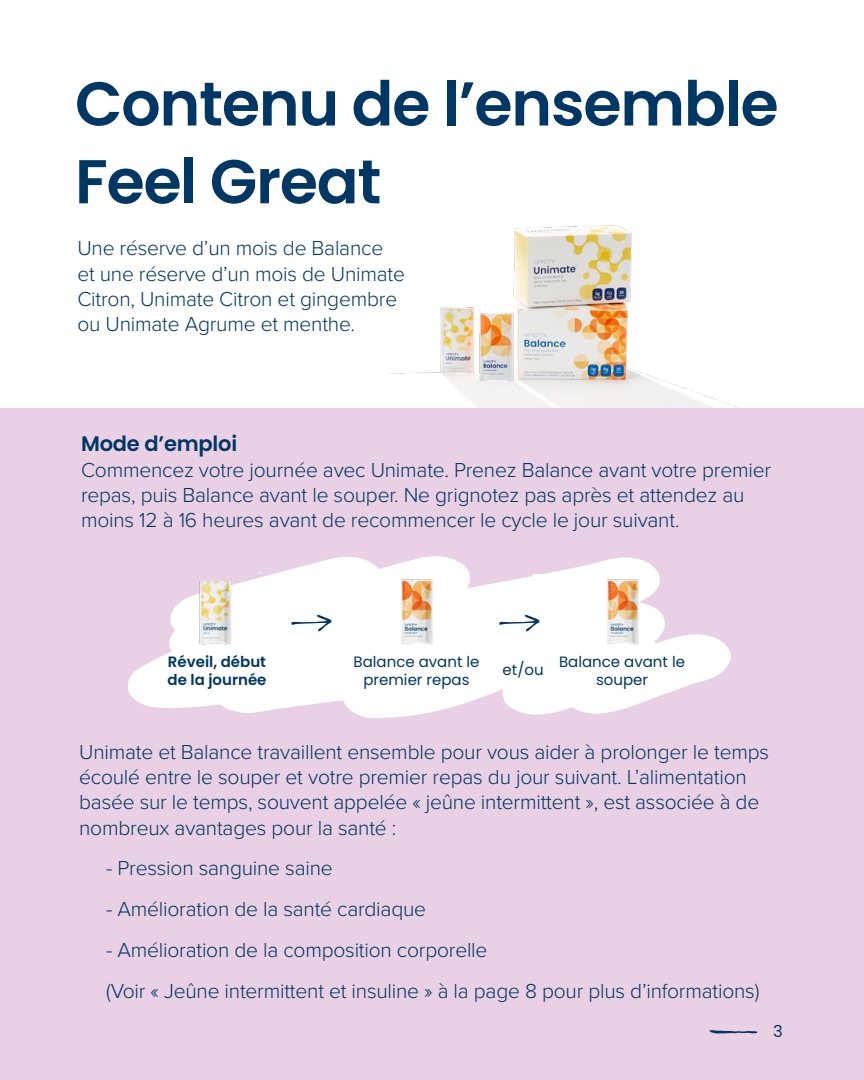
<style>
.page{position:relative;width:864px;height:1080px;background:#fff}
.page>*{position:absolute;margin:0;border:0;box-sizing:border-box;transform-origin:0 0}
.t1{font:600 61.8px/77.7px "Poppins";letter-spacing:-.02em;color:#003764}
.t2{font:300 21px/25.2px "Proxima Nova";letter-spacing:-.01em;color:#003764}
.t3{font:600 21px "Poppins";letter-spacing:-.01em;color:#003764}
.t4{font:16.5px "Poppins";color:#003764}
.t5{font:15px/18px "Poppins";color:#003764;text-align:center}
.t6{font:600 15px/18px "Poppins";color:#003764}
</style>
<div class="page">
<img style="left:388px;top:225px;width:352px;height:183px">
<div style="left:0;top:408px;width:864px;height:672px;background:#e9d0e4"></div>
<svg style="left:128px;top:556px;width:603px;height:162px;fill:#fff"></svg>
<svg style="left:291px;top:614px;width:41px;height:17px"></svg>
<svg style="left:499px;top:614px;width:41px;height:17px"></svg>
<img style="left:532px;top:574px;width:44px;height:9px">
<img style="left:592px;top:573px;width:62px;height:78px">
<img style="left:386px;top:573px;width:62px;height:78px">
<img style="left:198px;top:582px;width:35px;height:62px">
<svg style="left:709px;top:1030px;width:48px;height:3px"></svg>
<p class="t1" style="left:75px;top:65px;width:705px">Contenu de l’ensemble<br>Feel Great</p>
<p class="t2" style="left:77px;top:235px;width:329px">Une réserve d’un mois de Balance et une réserve d’un mois de Unimate<br>Citron, Unimate Citron et gingembre ou Unimate Agrume et menthe.</p>
<p class="t3" style="left:81px;top:432px;width:158px">Mode d’emploi</p>
<p class="t2" style="left:81px;top:456px;width:692px">Commencez votre journée avec Unimate. Prenez Balance avant votre premier repas, puis Balance avant le souper. Ne grignotez pas après et attendez au moins 12 à 16 heures avant de recommencer le cycle le jour suivant.</p>
<p class="t6" style="left:168px;top:653px;width:101px">Réveil, début de la journée</p>
<p class="t5" style="left:354px;top:653px;width:127px">Balance avant le premier repas</p>
<p class="t5" style="left:559px;top:653px;width:127px">Balance avant le souper</p>
<p class="t5" style="left:503px;top:660px;width:43px">et/ou</p>
<p class="t2" style="left:79px;top:738px;width:691px">Unimate et Balance travaillent ensemble pour vous aider à prolonger le temps écoulé entre le souper et votre premier repas du jour suivant. L’alimentation basée sur le temps, souvent appelée « jeûne intermittent », est associée à de nombreux avantages pour la santé :</p>
<p class="t2" style="left:106px;top:855px;width:228px">- Pression sanguine saine</p>
<p class="t2" style="left:106px;top:895px;width:321px">- Amélioration de la santé cardiaque</p>
<p class="t2" style="left:106px;top:936px;width:383px">- Amélioration de la composition corporelle</p>
<p class="t2" style="left:106px;top:977px;width:655px">(Voir « Jeûne intermittent et insuline » à la page 8 pour plus d’informations)</p>
<p class="t4" style="left:773px;top:1022px;width:11px">3</p>
</div>
